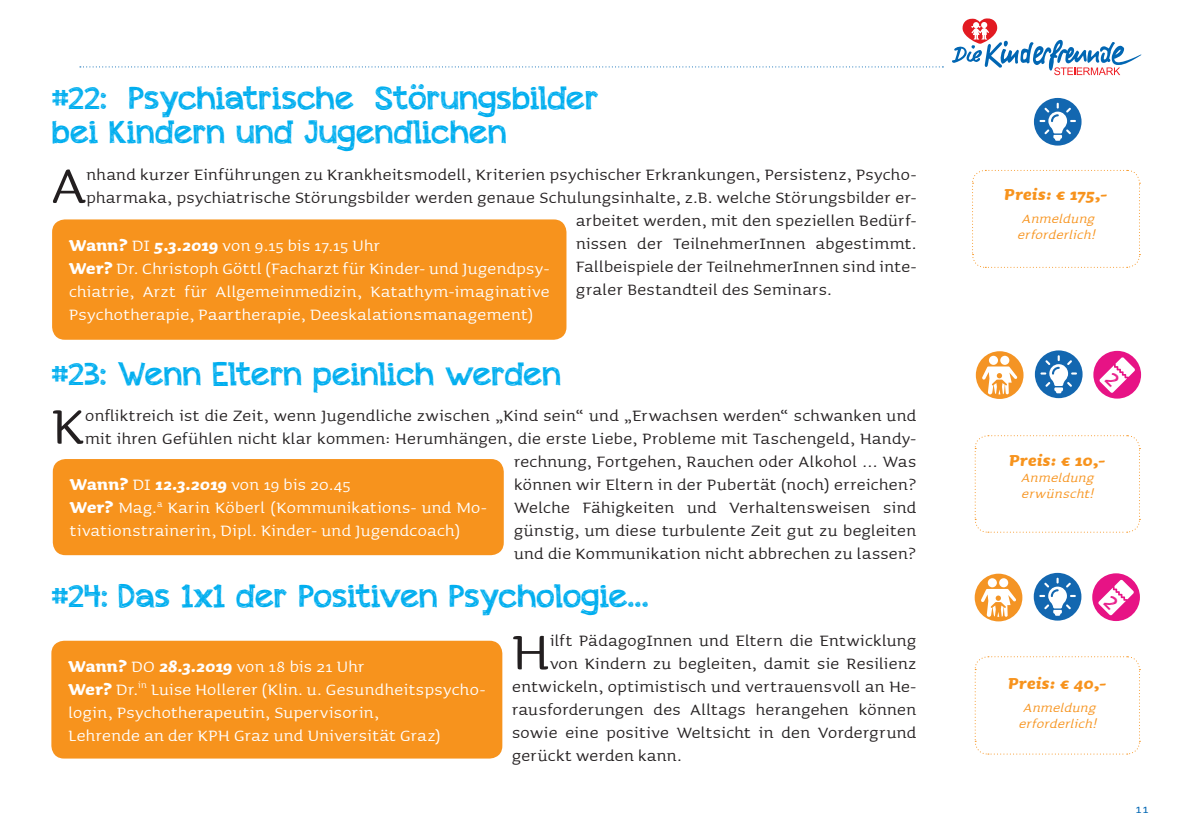
<style>
.page{position:relative;width:1191px;height:840px;background:#fff}
.page>*{position:absolute;margin:0;border:0;box-sizing:border-box;transform-origin:0 0}
.t1{font:64.4px "Sauna";color:#231f20}
.t2{font:32px/34px "appleberry";letter-spacing:.01em;color:#00aeef}
.t3{font:20px/23px "Sauna";letter-spacing:.02em;color:#231f20;text-align:right}
.t4{font:20px/23px "Sauna";letter-spacing:.02em;color:#fff}
.t5{font:italic 700 20px "Sauna";letter-spacing:.02em;color:#f7931d}
.t6{font:italic 16px/16px "Sauna";color:#f7931d;text-align:center}
.t7{font:16px "Sauna";color:#0166b3}
.s1{font-weight:700}
.s2{font-weight:700;font-style:italic}
</style>
<div class="page">
<svg style="left:952px;top:18px;width:189px;height:57px"></svg>
<svg style="left:80px;top:66px;width:863px;height:1px"></svg>
<div style="left:1034px;top:98px;width:47px;height:47px;background:#1367b0;border-radius:50%"></div>
<svg style="left:1039px;top:103px;width:37px;height:38px"></svg>
<svg style="left:972px;top:169px;width:168px;height:99px"></svg>
<div style="left:52px;top:219px;width:514px;height:120px;background:#f7931d;border-radius:13px"></div>
<div style="left:53px;top:459px;width:451px;height:96px;background:#f7931d;border-radius:13px"></div>
<svg style="left:974px;top:435px;width:166px;height:98px"></svg>
<div style="left:1093px;top:350px;width:48px;height:48px;background:#e71385;border-radius:50%"></div>
<div style="left:1034px;top:350px;width:48px;height:48px;background:#1367b0;border-radius:50%"></div>
<svg style="left:1040px;top:355px;width:37px;height:38px"></svg>
<div style="left:975px;top:351px;width:48px;height:48px;background:#f49424;border-radius:50%"></div>
<div style="left:989px;top:355px;width:9px;height:9px;background:#fff;border-radius:50%"></div>
<div style="left:1000px;top:355px;width:9px;height:9px;background:#fff;border-radius:50%"></div>
<svg style="left:982px;top:366px;width:35px;height:28px"></svg>
<div style="left:1092px;top:573px;width:48px;height:47px;background:#e71385;border-radius:50%"></div>
<svg style="left:1033px;top:572px;width:48px;height:48px"></svg>
<svg style="left:1039px;top:577px;width:36px;height:38px"></svg>
<svg style="left:974px;top:573px;width:48px;height:48px"></svg>
<div style="left:987px;top:578px;width:10px;height:9px;background:#fff;border-radius:50%"></div>
<div style="left:999px;top:578px;width:9px;height:9px;background:#fff;border-radius:50%"></div>
<svg style="left:980px;top:588px;width:36px;height:28px"></svg>
<svg style="left:974px;top:656px;width:166px;height:98px"></svg>
<div style="left:51px;top:640px;width:451px;height:118px;background:#f7931d;border-radius:13px"></div>
<svg style="left:1099px;top:357px;width:36px;height:36px"></svg>
<svg style="left:1098px;top:579px;width:36px;height:36px"></svg>
<h2 class="t2" style="left:52px;top:81px;width:548px">#22: Psychiatrische Störungsbilder bei Kindern und Jugendlichen</h2>
<h1 class="t1" style="left:52px;top:144px;width:35px">A</h1>
<p class="t3" style="left:86px;top:162px;width:831px">nhand kurzer Einführungen zu Krankheitsmodell, Kriterien psychischer Erkrankungen, Persistenz, Psycho-</p>
<p class="t3" style="left:86px;top:185px;width:831px">pharmaka, psychiatrische Störungsbilder werden genaue Schulungsinhalte, z.B. welche Störungsbilder er-</p>
<p class="t3" style="left:576px;top:208px;width:341px">arbeitet werden, mit den speziellen Bedürf-</p>
<p class="t3" style="left:576px;top:231px;width:342px">nissen der TeilnehmerInnen abgestimmt.</p>
<p class="t3" style="left:576px;top:254px;width:341px">Fallbeispiele der TeilnehmerInnen sind inte-</p>
<p class="t3" style="left:576px;top:277px;width:257px">graler Bestandteil des Seminars.</p>
<p class="t4" style="left:69px;top:233px;width:482px"><span class="s1">Wann?</span> DI <span class="s2">5.3.2019</span> von 9.15 bis 17.15 Uhr<br><span class="s1">Wer?</span> Dr. Christoph Göttl (Facharzt für Kinder- und Jugendpsy&shy;chiatrie, Arzt für Allgemeinmedizin, Katathym-imaginative Psychotherapie, Paartherapie, Deeskalationsmanagement)</p>
<h2 class="t2" style="left:52px;top:357px;width:510px">#23: Wenn Eltern peinlich werden</h2>
<h1 class="t1" style="left:52px;top:384px;width:34px">K</h1>
<p class="t3" style="left:85px;top:402px;width:832px">onfliktreich ist die Zeit, wenn Jugendliche zwischen „Kind sein“ und „Erwachsen werden“ schwanken und mit ihren Gefühlen nicht klar kommen: Herumhängen, die erste Liebe, Probleme mit Taschengeld, Handy&shy;rechnung, Fortgehen, Rauchen oder Alkohol … Was<br>können wir Eltern in der Pubertät (noch) erreichen?<br>Welche Fähigkeiten und Verhaltensweisen sind<br>günstig, um diese turbulente Zeit gut zu begleiten<br>und die Kommunikation nicht abbrechen zu lassen?</p>
<p class="t4" style="left:70px;top:472px;width:418px"><span class="s1">Wann?</span> DI <span class="s2">12.3.2019</span> von 19 bis 20.45<br><span class="s1">Wer?</span> Mag.<sup>a</sup> Karin Köberl (Kommunikations- und Mo&shy;tivationstrainerin, Dipl. Kinder- und Jugendcoach)</p>
<h2 class="t2" style="left:52px;top:578px;width:597px">#24: Das 1x1 der Positiven Psychologie...</h2>
<p class="t4" style="left:68px;top:653px;width:418px"><span class="s1">Wann?</span> DO <span class="s2">28.3.2019</span> von 18 bis 21 Uhr<br><span class="s1">Wer?</span> Dr.<sup>in</sup> Luise Hollerer (Klin. u. Gesundheitspsycho&shy;login, Psychotherapeutin, Supervisorin,<br>Lehrende an der KPH Graz und Universität Graz)</p>
<h1 class="t1" style="left:512px;top:610px;width:38px">H</h1>
<p class="t3" style="left:550px;top:628px;width:368px">ilft PädagogInnen und Eltern die Entwicklung</p>
<p class="t3" style="left:550px;top:651px;width:368px">von Kindern zu begleiten, damit sie Resilienz</p>
<p class="t3" style="left:512px;top:674px;width:406px">entwickeln, optimistisch und vertrauensvoll an He-</p>
<p class="t3" style="left:512px;top:697px;width:405px">rausforderungen des Alltags herangehen können</p>
<p class="t3" style="left:512px;top:720px;width:406px">sowie eine positive Weltsicht in den Vordergrund</p>
<p class="t3" style="left:512px;top:743px;width:171px">gerückt werden kann.</p>
<p class="t5" style="left:1004px;top:182px;width:104px">Preis: € 175,-</p>
<p class="t6" style="left:1017px;top:210px;width:84px">Anmeldung erforderlich!</p>
<p class="t5" style="left:1009px;top:447px;width:97px">Preis: € 10,-</p>
<p class="t6" style="left:1021px;top:468px;width:78px;text-align:left">Anmeldung erwünscht!</p>
<p class="t5" style="left:1008px;top:670px;width:99px">Preis: € 40,-</p>
<p class="t6" style="left:1018px;top:698px;width:84px">Anmeldung erforderlich!</p>
<p class="t7" style="left:1135px;top:798px;width:14px">11</p>
</div>
